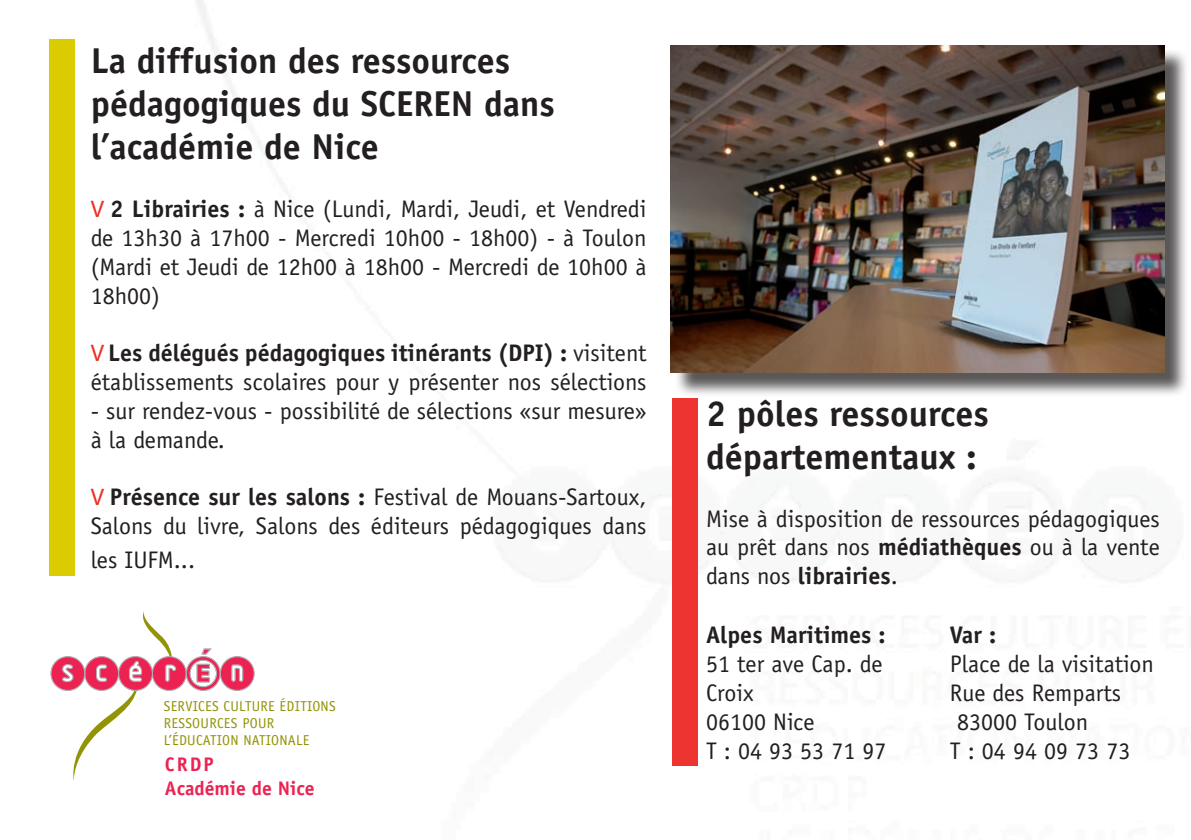
<style>
.page{position:relative;width:1191px;height:840px;background:#fff}
.page>*{position:absolute;margin:0;border:0;box-sizing:border-box;transform-origin:0 0}
.t1{font:700 36px/43.2px "Officina Sans";color:#231f20}
.t2{font:24px/28.8px "Officina Sans";color:#231f20}
.t3{font:700 24px "Officina Sans";color:#231f20}
.t4{font:700 19.6px/23.6px "Officina Sans";color:#ec2352}
.t5{font:14.4px/16.8px "Officina Sans";letter-spacing:.02em;color:#939306}
.s1{font-family:"Myriad Pro";color:#ee2d24}
.s2{font-weight:700}
</style>
<div class="page">
<div style="left:50px;top:40px;width:25px;height:535px;background:#dacc01"></div>
<div style="left:673px;top:48px;width:518px;height:357px;background:#231f20;opacity:.75"></div>
<img style="left:670px;top:45px;width:494px;height:327px">
<svg style="left:51px;top:611px;width:203px;height:168px"></svg>
<div style="left:672px;top:398px;width:25px;height:367px;background:#ee3431"></div>
<h1 class="t1" style="left:91px;top:39px;width:466px">La diffusion des ressources pédagogiques du SCEREN dans l’académie de Nice</h1>
<p class="t2" style="left:91px;top:194px;width:557px;text-align:justify"><span class="s1">V</span> <span class="s2">2 Librairies :</span> à Nice (Lundi, Mardi, Jeudi, et Vendredi de 13h30 à 17h00 - Mercredi 10h00 - 18h00) - à Toulon (Mardi et Jeudi de 12h00 à 18h00 - Mercredi de 10h00 à 18h00)</p>
<p class="t2" style="left:91px;top:338px;width:557px"><span class="s1">V</span> <span class="s2">Les délégués pédagogiques itinérants (DPI) :</span> visitent établissements scolaires pour y présenter nos sélections</p>
<p class="t2" style="left:91px;top:396px;width:557px">- sur rendez-vous - possibilité de sélections «sur mesure» à la demande.</p>
<p class="t2" style="left:91px;top:482px;width:557px"><span class="s1">V</span> <span class="s2">Présence sur les salons :</span> Festival de Mouans-Sartoux,<br>Salons du livre, Salons des éditeurs pédagogiques dans</p>
<p class="t2" style="left:91px;top:545px;width:106px">les IUFM...</p>
<p class="t5" style="left:164px;top:697px;width:173px">SERVICES CULTURE ÉDITIONS<br>RESSOURCES POUR<br>L’ÉDUCATION NATIONALE</p>
<p class="t4" style="left:165px;top:752px;width:151px">CRDP<br>Académie de Nice</p>
<h1 class="t1" style="left:706px;top:391px;width:284px">2 pôles ressources départementaux :</h1>
<p class="t2" style="left:706px;top:504px;width:455px;text-align:justify">Mise à disposition de ressources pédagogiques au prêt dans nos <span class="s2">médiathèques</span> ou à la vente dans nos <span class="s2">librairies</span>.</p>
<p class="t3" style="left:706px;top:619px;width:181px">Alpes Maritimes :</p>
<p class="t2" style="left:706px;top:649px;width:182px">51 ter ave Cap. de<br>Croix<br>06100 Nice<br>T : 04 93 53 71 97</p>
<p class="t3" style="left:950px;top:619px;width:48px">Var :</p>
<p class="t2" style="left:950px;top:649px;width:206px">Place de la visitation<br>Rue des Remparts<br>83000 Toulon<br>T : 04 94 09 73 73</p>
</div>
